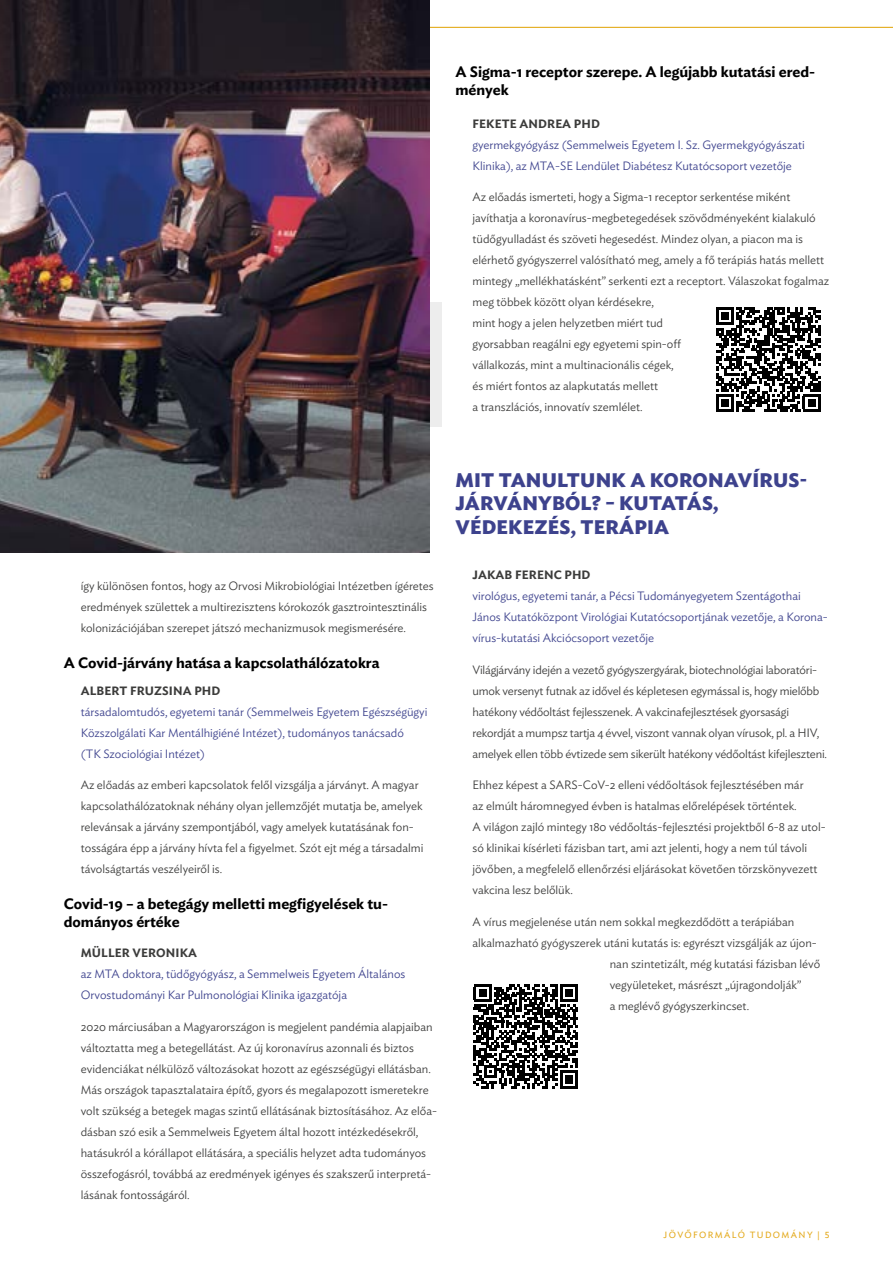
<style>
.page{position:relative;width:893px;height:1263px;background:#fff}
.page>*{position:absolute;margin:0;border:0;box-sizing:border-box;transform-origin:0 0}
.t1{font:700 19.5px/23.4px "Ideal Sans";letter-spacing:.01em;color:#3d428d}
.t2{font:600 15px/18px "Ideal Sans";color:#000}
.t3{font:300 12px/21px "Ideal Sans";color:#3c3c3b}
.t4{font:300 12px/21px "Ideal Sans";color:#3d428d}
.t5{font:600 12px "Ideal Sans";letter-spacing:.01em;color:#3c3c3b}
.t6{font:9px "Ideal Sans";letter-spacing:.15em;color:#e4aa1e}
</style>
<div class="page">
<hr style="left:0;top:27px;width:893px;height:1px;background:#e0a200">
<div style="left:318px;top:302px;width:124px;height:125px;background:#ededed"></div>
<svg style="left:716px;top:307px;width:104px;height:105px"></svg>
<svg style="left:474px;top:984px;width:104px;height:104px"></svg>
<img style="left:0;top:0;width:429px;height:553px">
<p class="t2" style="left:455px;top:61px;width:361px">A Sigma-1 receptor szerepe. A legújabb kutatási ered&shy;mények</p>
<p class="t5" style="left:472px;top:114px;width:129px">FEKETE ANDREA PHD</p>
<p class="t4" style="left:472px;top:133px;width:334px">gyermekgyógyász (Semmelweis Egyetem I. Sz. Gyermekgyógyászati<br>Klinika), az MTA-SE Lendület Diabétesz Kutatócsoport vezetője</p>
<p class="t3" style="left:472px;top:185px;width:358px">Az előadás ismerteti, hogy a Sigma-1 receptor serkentése miként javíthatja a koronavírus-megbetegedések szövődményeként kialakuló tüdőgyulladást és szöveti hegesedést. Mindez olyan, a piacon ma is elérhető gyógyszerrel valósítható meg, amely a fő terápiás hatás mellett mintegy „mellékhatásként” serkenti ezt a receptort. Válaszokat fogalmaz meg többek között olyan kérdésekre,<br>mint hogy a jelen helyzetben miért tud<br>gyorsabban reagálni egy egyetemi spin-off<br>vállalkozás, mint a multinacionális cégek,<br>és miért fontos az alapkutatás mellett<br>a transzlációs, innovatív szemlélet.</p>
<p class="t3" style="left:81px;top:574px;width:354px">így különösen fontos, hogy az Orvosi Mikrobiológiai Intézetben ígéretes eredmények születtek a multirezisztens kórokozók gasztrointesztinális kolonizációjában szerepet játszó mechanizmusok megismerésére.</p>
<p class="t2" style="left:64px;top:652px;width:317px">A Covid-járvány hatása a kapcsolathálózatokra</p>
<p class="t5" style="left:81px;top:681px;width:141px">ALBERT FRUZSINA PHD</p>
<p class="t4" style="left:81px;top:700px;width:348px">társadalomtudós, egyetemi tanár (Semmelweis Egyetem Egészségügyi<br>Közszolgálati Kar Mentálhigiéné Intézet), tudományos tanácsadó<br>(TK Szociológiai Intézet)</p>
<p class="t3" style="left:81px;top:773px;width:344px">Az előadás az emberi kapcsolatok felől vizsgálja a járványt. A magyar kapcsolathálózatoknak néhány olyan jellemzőjét mutatja be, amelyek relevánsak a járvány szempontjából, vagy amelyek kutatásának fon&shy;tosságára épp a járvány hívta fel a figyelmet. Szót ejt még a társadalmi távolságtartás veszélyeiről is.</p>
<p class="t2" style="left:64px;top:894px;width:326px">Covid-19 – a betegágy melletti megfigyelések tu&shy;dományos értéke</p>
<p class="t5" style="left:81px;top:943px;width:118px">MÜLLER VERONIKA</p>
<p class="t4" style="left:81px;top:962px;width:326px">az MTA doktora, tüdőgyógyász, a Semmelweis Egyetem Általános<br>Orvostudományi Kar Pulmonológiai Klinika igazgatója</p>
<p class="t3" style="left:81px;top:1015px;width:358px">2020 márciusában a Magyarországon is megjelent pandémia alapjaiban változtatta meg a betegellátást. Az új koronavírus azonnali és biztos evidenciákat nélkülöző változásokat hozott az egészségügyi ellátásban.<br>Más országok tapasztalataira építő, gyors és megalapozott ismeretekre volt szükség a betegek magas szintű ellátásának biztosításához. Az előa&shy;dásban szó esik a Semmelweis Egyetem által hozott intézkedésekről, hatásukról a kórállapot ellátására, a speciális helyzet adta tudományos összefogásról, továbbá az eredmények igényes és szakszerű interpretá&shy;lásának fontosságáról.</p>
<h1 class="t1" style="left:455px;top:467px;width:353px">MIT TANULTUNK A KORONAVÍRUS-<br>JÁRVÁNYBÓL? – KUTATÁS,<br>VÉDEKEZÉS, TERÁPIA</h1>
<p class="t5" style="left:472px;top:565px;width:120px">JAKAB FERENC PHD</p>
<p class="t4" style="left:472px;top:584px;width:357px">virológus, egyetemi tanár, a Pécsi Tudományegyetem Szentágothai<br>János Kutatóközpont Virológiai Kutatócsoportjának vezetője, a Korona&shy;vírus-kutatási Akciócsoport vezetője</p>
<p class="t3" style="left:472px;top:658px;width:356px">Világjárvány idején a vezető gyógyszergyárak, biotechnológiai laboratóri&shy;umok versenyt futnak az idővel és képletesen egymással is, hogy mielőbb hatékony védőoltást fejlesszenek. A vakcinafejlesztések gyorsasági rekordját a mumpsz tartja 4 évvel, viszont vannak olyan vírusok, pl. a HIV, amelyek ellen több évtizede sem sikerült hatékony védőoltást kifejleszteni.</p>
<p class="t3" style="left:472px;top:773px;width:355px">Ehhez képest a SARS-CoV-2 elleni védőoltások fejlesztésében már<br>az elmúlt háromnegyed évben is hatalmas előrelépések történtek.<br>A világon zajló mintegy 180 védőoltás-fejlesztési projektből 6-8 az utol&shy;só klinikai kísérleti fázisban tart, ami azt jelenti, hogy a nem túl távoli jövőben, a megfelelő ellenőrzési eljárásokat követően törzskönyvezett vakcina lesz belőlük.</p>
<p class="t3" style="left:472px;top:910px;width:323px">A vírus megjelenése után nem sokkal megkezdődött a terápiában</p>
<p class="t3" style="left:472px;top:931px;width:346px">alkalmazható gyógyszerek utáni kutatás is: egyrészt vizsgálják az újon-</p>
<p class="t3" style="left:610px;top:952px;width:212px">nan szintetizált, még kutatási fázisban lévő</p>
<p class="t3" style="left:610px;top:973px;width:193px">vegyületeket, másrészt „újragondolják”</p>
<p class="t3" style="left:610px;top:994px;width:141px">a meglévő gyógyszerkincset.</p>
<p class="t6" style="left:664px;top:1228px;width:167px">JÖVŐFORMÁLÓ TUDOMÁNY | 5</p>
</div>
